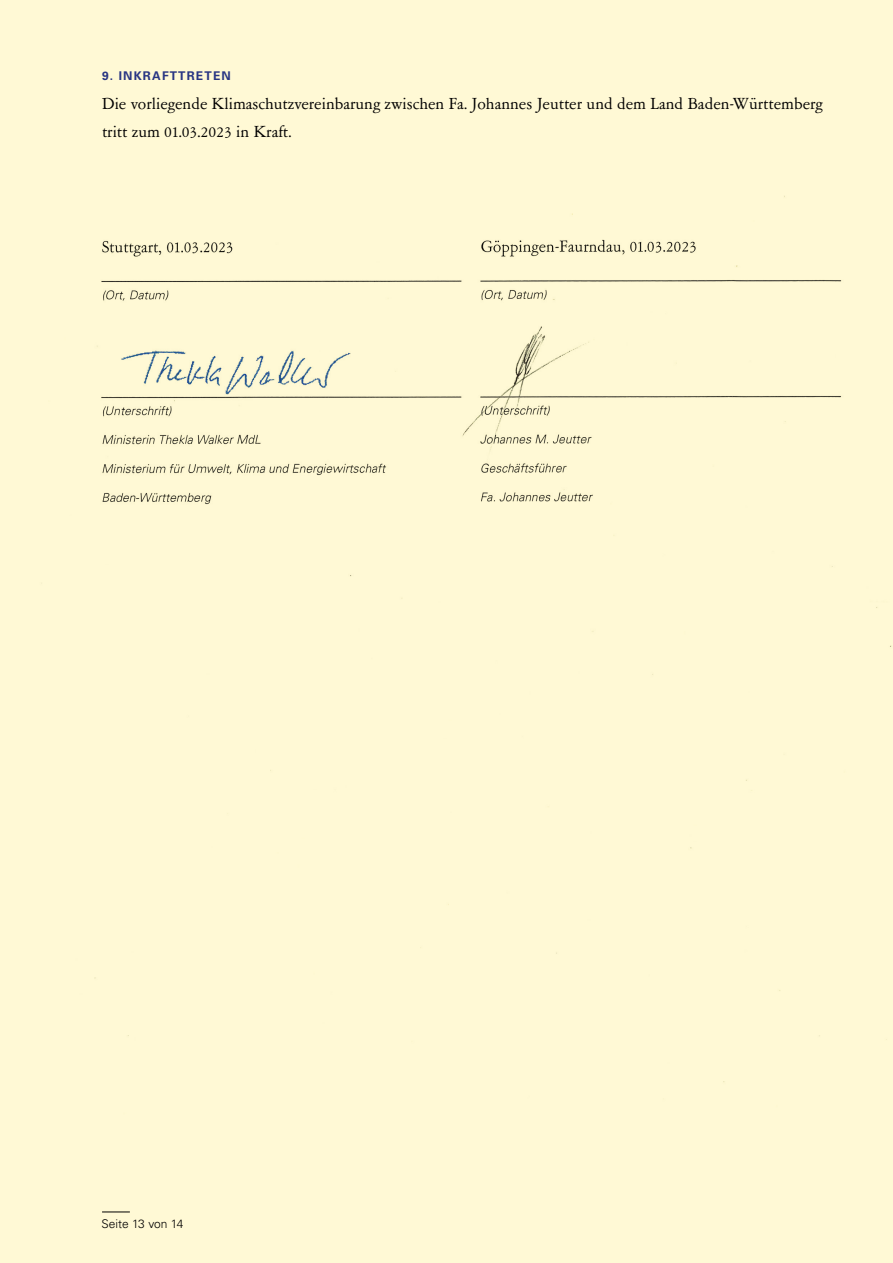
<style>
.page{position:relative;width:893px;height:1263px;background:#fff9d5}
.page>*{position:absolute;margin:0;border:0;box-sizing:border-box;transform-origin:0 0}
.P_Fließtext{font:18px/28.8px "Garamont Amst SB";color:#000}
.t1{font:700 12px "Univers LT Pro 65";letter-spacing:.1em;color:#283583}
.t2{font:300 12px "Univers LT Pro 45";color:#000}
</style>
<div class="page">
<svg style="left:102px;top:1211px;width:28px;height:1px"></svg>
<img style="left:94px;top:196px;width:798px;height:886px">
<h2 class="t1" style="left:102px;top:68px;width:130px">9. INKRAFTTRETEN</h2>
<p class="P_Fließtext" style="left:102px;top:90px;width:722px">Die vorliegende Klimaschutzvereinbarung zwischen Fa. Johannes Jeutter und dem Land Baden-Württemberg tritt zum 01.03.2023 in Kraft.</p>
<p class="t2" style="left:102px;top:1216px;width:83px">Seite 13 von 14</p>
</div>
